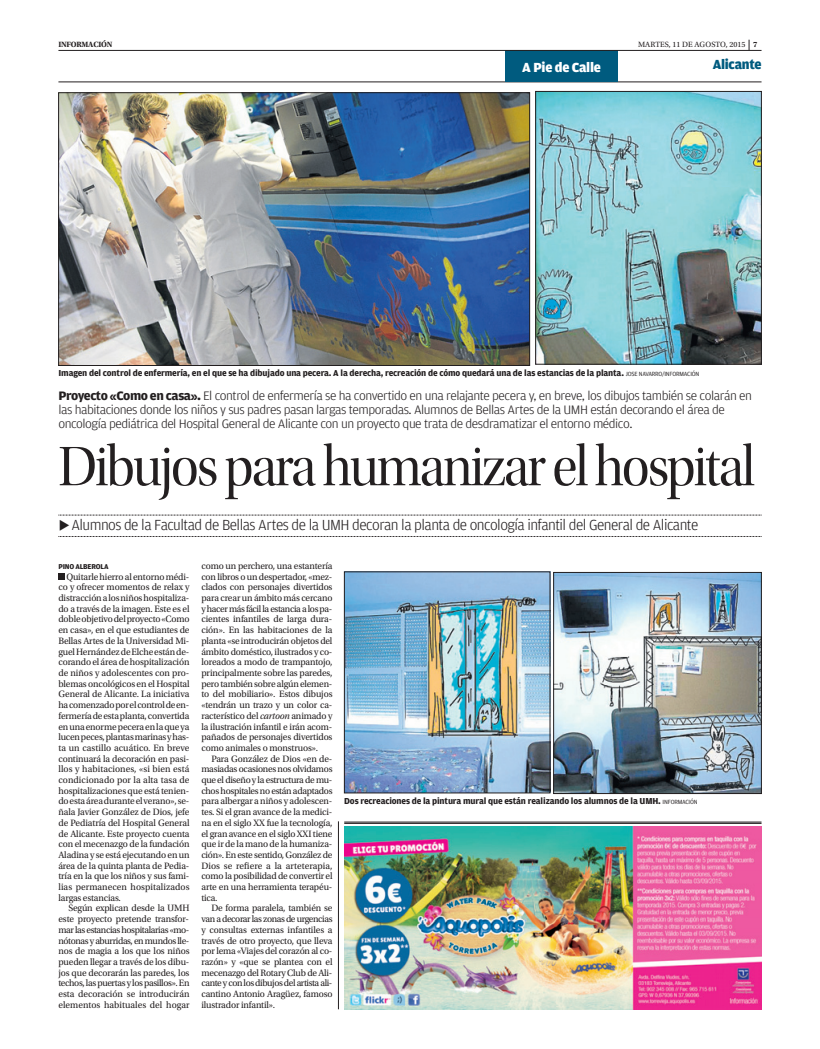
<style>
.page{position:relative;width:820px;height:1049px;background:#fff}
.page>*{position:absolute;margin:0;border:0;box-sizing:border-box;transform-origin:0 0}
.t1{font:58px "Utopia Std Disp";letter-spacing:-.035em;color:#231f20;scale:.92 1}
.t2{font:300 15.5px "Amplitude";letter-spacing:-.035em;color:#231f20}
.t3{font:900 14px "Amplitude";letter-spacing:-.02em;color:#fff}
.t4{font:900 14px "Amplitude";letter-spacing:-.02em;color:#005b7f}
.t5{font:300 13px/14.2px "Amplitude";letter-spacing:-.035em;color:#231f20;scale:1.05 1}
.t6{font:9.7px/10.7px "Utopia Std";letter-spacing:-.015em;color:#231f20;text-align:justify}
.t7{font:700 9.2px "Amplitude";letter-spacing:-.015em;color:#231f20}
.t8{font:700 9.2px "Amplitude";letter-spacing:-.015em;color:#231f20}
.t9{font:8px "Utopia Std";letter-spacing:.005em;color:#231f20}
.t10{font:700 8px "Utopia Std";letter-spacing:-.025em;color:#231f20}
.t11{font:700 7.5px "Amplitude";letter-spacing:-.025em;color:#231f20}
.s1{font-weight:700}
.s2{font-weight:400;font-size:6.4px}
.s3{font-style:italic}
</style>
<div class="page">
<div style="left:58px;top:573px;width:6px;height:7px;background:#231f20"></div>
<hr style="left:344px;top:822px;width:417px;height:1px;background:#231f20">
<hr style="left:344px;top:823px;width:417px;height:1px;background:#231f20">
<img style="left:60px;top:95px;width:467px;height:269px">
<div style="left:58px;top:93px;width:471px;height:273px;border:1px solid #231f20"></div>
<img style="left:537px;top:93px;width:222px;height:269px">
<div style="left:535px;top:91px;width:226px;height:273px;border:1px solid #231f20"></div>
<hr style="left:58px;top:82px;width:703px;height:1px;background:#231f20">
<hr style="left:338px;top:821px;width:1px;height:188px;background:#231f20">
<svg style="left:58px;top:536px;width:703px;height:1px"></svg>
<img style="left:346px;top:574px;width:202px;height:217px">
<div style="left:344px;top:572px;width:206px;height:221px;border:1px solid #231f20"></div>
<img style="left:555px;top:574px;width:204px;height:218px">
<div style="left:553px;top:572px;width:208px;height:222px;border:1px solid #231f20"></div>
<div style="left:505px;top:50px;width:113px;height:32px;background:#005b7f"></div>
<hr style="left:58px;top:50px;width:703px;height:1px;background:#231f20">
<img style="left:344px;top:826px;width:417px;height:183px">
<svg style="left:58px;top:515px;width:703px;height:1px"></svg>
<p class="t10" style="left:58px;top:39px;width:55px">INFORMACIÓN</p>
<p class="t9" style="left:637px;top:41px;width:121px">MARTES, 11 DE AGOSTO, 2015 <span class="s1">7</span></p>
<h3 class="t3" style="left:522px;top:59px;width:80px">A Pie de Calle</h3>
<h3 class="t4" style="left:712px;top:56px;width:50px">Alicante</h3>
<p class="t7" style="left:58px;top:370px;width:642px">Imagen del control de enfermería, en el que se ha dibujado una pecera. A la derecha, recreación de cómo quedará una de las estancias de la planta. <span class="s2">JOSE NAVARRO/INFORMACIÓN</span></p>
<p class="t5" style="left:58px;top:389px;width:661px"><span class="s1">Proyecto «Como en casa».</span> El control de enfermería se ha convertido en una relajante pecera y, en breve, los dibujos también se colarán en las habitaciones donde los niños y sus padres pasan largas temporadas. Alumnos de Bellas Artes de la UMH están decorando el área de oncología pediátrica del Hospital General de Alicante con un proyecto que trata de desdramatizar el entorno médico.</p>
<h1 class="t1" style="left:58px;top:431px;width:758px">Dibujos para humanizar el hospital</h1>
<h2 class="t2" style="left:71px;top:519px;width:628px">Alumnos de la Facultad de Bellas Artes de la UMH decoran la planta de oncología infantil del General de Alicante</h2>
<p class="t11" style="left:58px;top:563px;width:52px">PINO ALBEROLA</p>
<p class="t6" style="left:58px;top:572px;width:133px;text-indent:8px">Quitarle hierro al entorno médi&shy;co y ofrecer momentos de relax y distracción a los niños hospitaliza&shy;do a través de la imagen. Este es el doble objetivo del proyecto «Como en casa», en el que estudiantes de Bellas Artes de la Universidad Mi&shy;guel Hernández de Elche están de&shy;corando el área de hospitalización de niños y adolescentes con pro&shy;blemas oncológicos en el Hospital General de Alicante. La iniciativa ha comenzado por el control de en&shy;fermería de esta planta, convertida en una enorme pecera en la que ya lucen peces, plantas marinas y has&shy;ta un castillo acuático. En breve continuará la decoración en pasi&shy;llos y habitaciones, «si bien está condicionado por la alta tasa de hospitalizaciones que está tenien&shy;do esta área durante el verano», se&shy;ñala Javier González de Dios, jefe de Pediatría del Hospital General de Alicante. Este proyecto cuenta con el mecenazgo de la fundación Aladina y se está ejecutando en un área de la quinta planta de Pedia&shy;tría en la que los niños y sus fami&shy;lias permanecen hospitalizados largas estancias.</p>
<p class="t6" style="left:58px;top:904px;width:132px;text-indent:10px">Según explican desde la UMH este proyecto pretende transfor&shy;mar las estancias hospitalarias «mo&shy;nótonas y aburridas, en mundos lle&shy;nos de magia a los que los niños pueden llegar a través de los dibu&shy;jos que decorarán las paredes, los techos, las puertas y los pasillos». En esta decoración se introducirán elementos habituales del hogar</p>
<p class="t6" style="left:201px;top:561px;width:133px">como un perchero, una estantería con libros o un despertador, «mez&shy;clados con personajes divertidos para crear un ámbito más cercano y hacer más fácil la estancia a los pa&shy;cientes infantiles de larga dura&shy;ción». En las habitaciones de la planta «se introducirán objetos del ámbito doméstico, ilustrados y co&shy;loreados a modo de trampantojo, principalmente sobre las paredes, pero también sobre algún elemen&shy;to del mobiliario». Estos dibujos «tendrán un trazo y un color ca&shy;racterístico del <span class="s3">cartoon</span> animado y la ilustración infantil e irán acom&shy;pañados de personajes divertidos como animales o monstruos».</p>
<p class="t6" style="left:201px;top:754px;width:132px;text-indent:10px">Para González de Dios «en de&shy;masiadas ocasiones nos olvidamos que el diseño y la estructura de mu&shy;chos hospitales no están adaptados para albergar a niños y adolescen&shy;tes. Si el gran avance de la medici&shy;na en el siglo XX fue la tecnología, el gran avance en el siglo XXI tiene que ir de la mano de la humaniza&shy;ción». En este sentido, González de Dios se refiere a la arteterapia, como la posibilidad de convertir el arte en una herramienta terapéu&shy;tica.</p>
<p class="t6" style="left:201px;top:904px;width:132px;text-indent:10px">De forma paralela, también se van a decorar las zonas de urgencias y consultas externas infantiles a través de otro proyecto, que lleva por lema «Viajes del corazón al co&shy;razón» y «que se plantea con el mecenazgo del Rotary Club de Ali&shy;cante y con los dibujos del artista ali&shy;cantino Antonio Aragüez, famoso ilustrador infantil».</p>
<p class="t8" style="left:344px;top:796px;width:354px">Dos recreaciones de la pintura mural que están realizando los alumnos de la UMH. <span class="s2">INFORMACIÓN</span></p>
</div>
